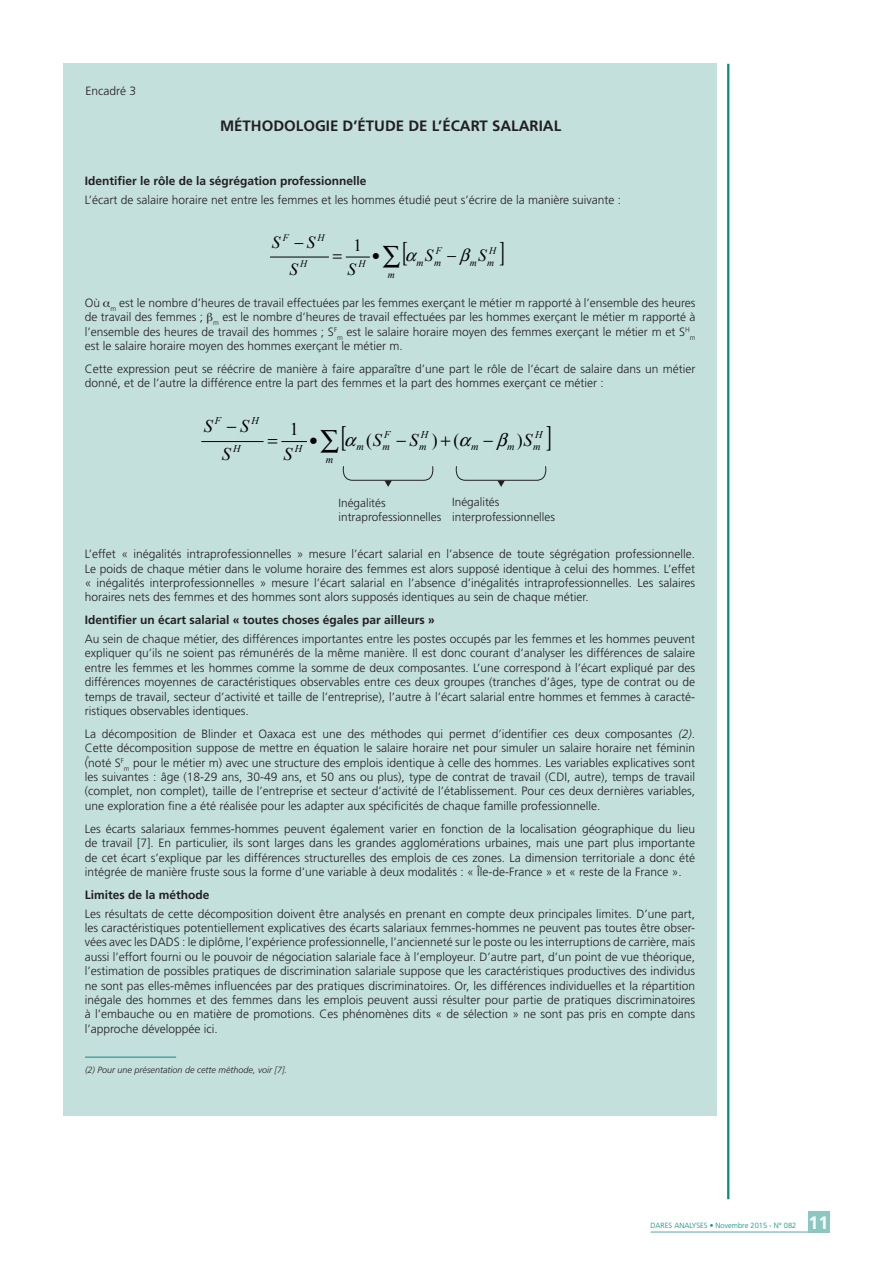
<style>
.page{position:relative;width:893px;height:1263px;background:#fff}
.page>*{position:absolute;margin:0;border:0;box-sizing:border-box;transform-origin:0 0}
.t1{font:700 18px "Frutiger";color:#fff}
.t2{font:italic 17.85px "Times New Roman";color:#000001}
.t3{font:17.85px "Times New Roman";color:#000001}
.t4{font:italic 17.1px "Times New Roman";color:#000001}
.t5{font:17.1px "Times New Roman";color:#000001}
.t6{font:700 15px "Frutiger";color:#231f20}
.t7{font:300 12px/14.4px "Frutiger";color:#231f20;text-align:justify}
.t8{font:700 12px "Frutiger";color:#231f20}
.t9{font:300 11.85px/14.2px "Frutiger";color:#231f20}
.t10{font:italic 10.35px/12.5px "Times New Roman";color:#000001}
.t11{font:italic 9.9px/11.9px "Times New Roman";color:#000001;text-align:right}
.t12{font:italic 300 9px "Frutiger";color:#231f20}
.t13{font:300 7.5px "Frutiger";color:#008e7f}
.t14{font:300 7.05px "Frutiger";color:#231f20}
.t15{font:300 6px "Frutiger";color:#231f20}
.s1{font-style:italic}
</style>
<div class="page">
<hr style="left:727px;top:64px;width:2px;height:1135px;background:#008e7f">
<div style="left:808px;top:1211px;width:21px;height:22px;background:#8cc7c2"></div>
<hr style="left:651px;top:1231px;width:178px;height:2px;background:#8cc7c2">
<div style="left:63px;top:64px;width:653px;height:1052px;background:#c3e0dd"></div>
<hr style="left:271px;top:257px;width:57px;height:1px;background:#000001">
<hr style="left:202px;top:441px;width:61px;height:1px;background:#000001">
<svg style="left:342px;top:466px;width:92px;height:21px"></svg>
<svg style="left:455px;top:466px;width:92px;height:21px"></svg>
<hr style="left:85px;top:1057px;width:91px;height:1px;background:#008e7f">
<svg style="left:345px;top:256px;width:25px;height:2px"></svg>
<svg style="left:281px;top:441px;width:26px;height:2px"></svg>
<p class="t7" style="left:85px;top:84px;width:52px">Encadré 3</p>
<p class="t6" style="left:220px;top:117px;width:283px">M éthodologie d’étude de l’écart sala</p>
<p class="t6" style="left:530px;top:117px;width:24px">rial</p>
<p class="t8" style="left:85px;top:174px;width:283px">Identifier le rôle de la ségrégation professionnelle</p>
<p class="t7" style="left:85px;top:193px;width:538px">L’écart de salaire horaire net entre les femmes et les hommes étudié peut s’écrire de la manière suivante :</p>
<p class="t11" style="left:283px;top:231px;width:7px">F</p>
<p class="t11" style="left:317px;top:231px;width:9px">H</p>
<h3 class="t4" style="left:272px;top:231px;width:10px">S</h3>
<h3 class="t5" style="left:354px;top:233px;width:10px">1</h3>
<h3 class="t4" style="left:294px;top:231px;width:22px">−S</h3>
<p class="t11" style="left:436px;top:244px;width:7px">F</p>
<p class="t11" style="left:470px;top:244px;width:28px">H<br>m m</p>
<h3 class="t4" style="left:425px;top:244px;width:10px">S</h3>
<h3 class="t4" style="left:478px;top:244px;width:10px">S</h3>
<p class="t11" style="left:300px;top:257px;width:9px">H</p>
<p class="t11" style="left:358px;top:257px;width:9px">H</p>
<p class="t11" style="left:417px;top:256px;width:26px">m m</p>
<h3 class="t4" style="left:289px;top:257px;width:10px">S</h3>
<h3 class="t4" style="left:348px;top:257px;width:10px">S</h3>
<p class="t11" style="left:388px;top:268px;width:9px">m</p>
<p class="t7" style="left:85px;top:296px;width:612px">Où <sub>m</sub> est le nombre d’heures de travail effectuées par les femmes exerçant le métier m rapporté à l’ensemble des heures de travail des femmes ; <sub>m</sub> est le nombre d’heures de travail effectuées par les hommes exerçant le métier m rapporté à l’ensemble des heures de travail des hommes ; S<sup>F</sup><sub>m</sub> est le salaire horaire moyen des femmes exerçant le métier m et S<sup>H</sup></p>
<p class="t14" style="left:690px;top:333px;width:7px">m</p>
<p class="t7" style="left:85px;top:335px;width:612px;line-height:23px">est le salaire horaire moyen des hommes exerçant le métier m.<br>Cette expression peut se réécrire de manière à faire apparaître d’une part le rôle de l’écart de salaire dans un métier</p>
<p class="t7" style="left:85px;top:376px;width:521px">donné, et de l’autre la différence entre la part des femmes et la part des hommes exerçant ce métier :</p>
<p class="t10" style="left:215px;top:414px;width:8px">F</p>
<p class="t10" style="left:251px;top:414px;width:9px">H</p>
<h2 class="t2" style="left:227px;top:414px;width:23px">−S</h2>
<h2 class="t2" style="left:204px;top:414px;width:10px">S</h2>
<h2 class="t3" style="left:290px;top:417px;width:10px">1</h2>
<p class="t10" style="left:384px;top:428px;width:8px">F</p>
<p class="t10" style="left:419px;top:428px;width:11px">H m</p>
<p class="t10" style="left:535px;top:428px;width:9px">H</p>
<h2 class="t3" style="left:366px;top:428px;width:17px">(<span class="s1">S</span></h2>
<h2 class="t3" style="left:517px;top:428px;width:17px">)<span class="s1">S</span></h2>
<h2 class="t3" style="left:432px;top:428px;width:29px">) (</h2>
<h2 class="t2" style="left:396px;top:428px;width:23px">−S</h2>
<p class="t10" style="left:233px;top:442px;width:9px">H</p>
<p class="t10" style="left:295px;top:442px;width:9px">H</p>
<p class="t10" style="left:356px;top:440px;width:9px">m</p>
<p class="t10" style="left:382px;top:440px;width:9px">m</p>
<p class="t10" style="left:471px;top:440px;width:9px">m</p>
<p class="t10" style="left:507px;top:440px;width:9px">m</p>
<p class="t10" style="left:533px;top:440px;width:9px">m</p>
<h2 class="t2" style="left:222px;top:442px;width:10px">S</h2>
<h2 class="t2" style="left:283px;top:442px;width:10px">S</h2>
<p class="t10" style="left:326px;top:453px;width:9px">m</p>
<p class="t9" style="left:338px;top:496px;width:104px">Inégalités intraprofessionnelles</p>
<p class="t9" style="left:452px;top:495px;width:104px">Inégalités interprofessionnelles</p>
<p class="t7" style="left:85px;top:547px;width:612px">L’effet « inégalités intraprofessionnelles » mesure l’écart salarial en l’absence de toute ségrégation professionnelle.<br>Le poids de chaque métier dans le volume horaire des femmes est alors supposé identique à celui des hommes. L’effet « inégalités interprofessionnelles » mesure l’écart salarial en l’absence d’inégalités intraprofessionnelles. Les salaires horaires nets des femmes et des hommes sont alors supposés identiques au sein de chaque métier.</p>
<p class="t8" style="left:85px;top:613px;width:352px">Identifier un écart salarial « toutes choses égales par ailleurs »</p>
<p class="t7" style="left:85px;top:632px;width:612px">Au sein de chaque métier, des différences importantes entre les postes occupés par les femmes et les hommes peuvent expliquer qu’ils ne soient pas rémunérés de la même manière. Il est donc courant d’analyser les différences de salaire entre les femmes et les hommes comme la somme de deux composantes. L’une correspond à l’écart expliqué par des différences moyennes de caractéristiques observables entre ces deux groupes (tranches d’âges, type de contrat ou de temps de travail, secteur d’activité et taille de l’entreprise), l’autre à l’écart salarial entre hommes et femmes à caracté&shy;ristiques observables identiques.</p>
<p class="t7" style="left:85px;top:727px;width:612px">La décomposition de Blinder et Oaxaca est une des méthodes qui permet d’identifier ces deux composantes <span class="s1">(2)</span>.<br>Cette décomposition suppose de mettre en équation le salaire horaire net pour simuler un salaire horaire net féminin (noté S<sup>F</sup><sub>m</sub> pour le métier m) avec une structure des emplois identique à celle des hommes. Les variables explicatives sont les suivantes : âge (18-29 ans, 30-49 ans, et 50 ans ou plus), type de contrat de travail (CDI, autre), temps de travail (complet, non complet), taille de l’entreprise et secteur d’activité de l’établissement. Pour ces deux dernières variables, une exploration fine a été réalisée pour les adapter aux spécificités de chaque famille professionnelle.</p>
<p class="t7" style="left:85px;top:821px;width:612px">Les écarts salariaux femmes-hommes peuvent également varier en fonction de la localisation géographique du lieu de travail [7]. En particulier, ils sont larges dans les grandes agglomérations urbaines, mais une part plus importante de cet écart s’explique par les différences structurelles des emplois de ces zones. La dimension territoriale a donc été intégrée de manière fruste sous la forme d’une variable à deux modalités : « Île-de-France » et « reste de la France ».</p>
<p class="t8" style="left:85px;top:888px;width:126px">Limites de la méthode</p>
<p class="t7" style="left:85px;top:906px;width:612px">Les résultats de cette décomposition doivent être analysés en prenant en compte deux principales limites. D’une part, les caractéristiques potentiellement explicatives des écarts salariaux femmes-hommes ne peuvent pas toutes être obser&shy;vées avec les DADS : le diplôme, l’expérience professionnelle, l’ancienneté sur le poste ou les interruptions de carrière, mais aussi l’effort fourni ou le pouvoir de négociation salariale face à l’employeur. D’autre part, d’un point de vue théorique, l’estimation de possibles pratiques de discrimination salariale suppose que les caractéristiques productives des individus ne sont pas elles-mêmes influencées par des pratiques discriminatoires. Or, les différences individuelles et la répartition inégale des hommes et des femmes dans les emplois peuvent aussi résulter pour partie de pratiques discriminatoires à l’embauche ou en matière de promotions. Ces phénomènes dits « de sélection » ne sont pas pris en compte dans l’approche développée ici.</p>
<p class="t15" style="left:86px;top:754px;width:5px">^</p>
<p class="t12" style="left:85px;top:1064px;width:204px">(2) Pour une présentation de cette méthode, voir [7].</p>
<p class="t13" style="left:651px;top:1221px;width:147px">DARES ANALYSES • Novembre 2015 - N° 082</p>
<h1 class="t1" style="left:808px;top:1212px;width:22px">11</h1>
</div>
